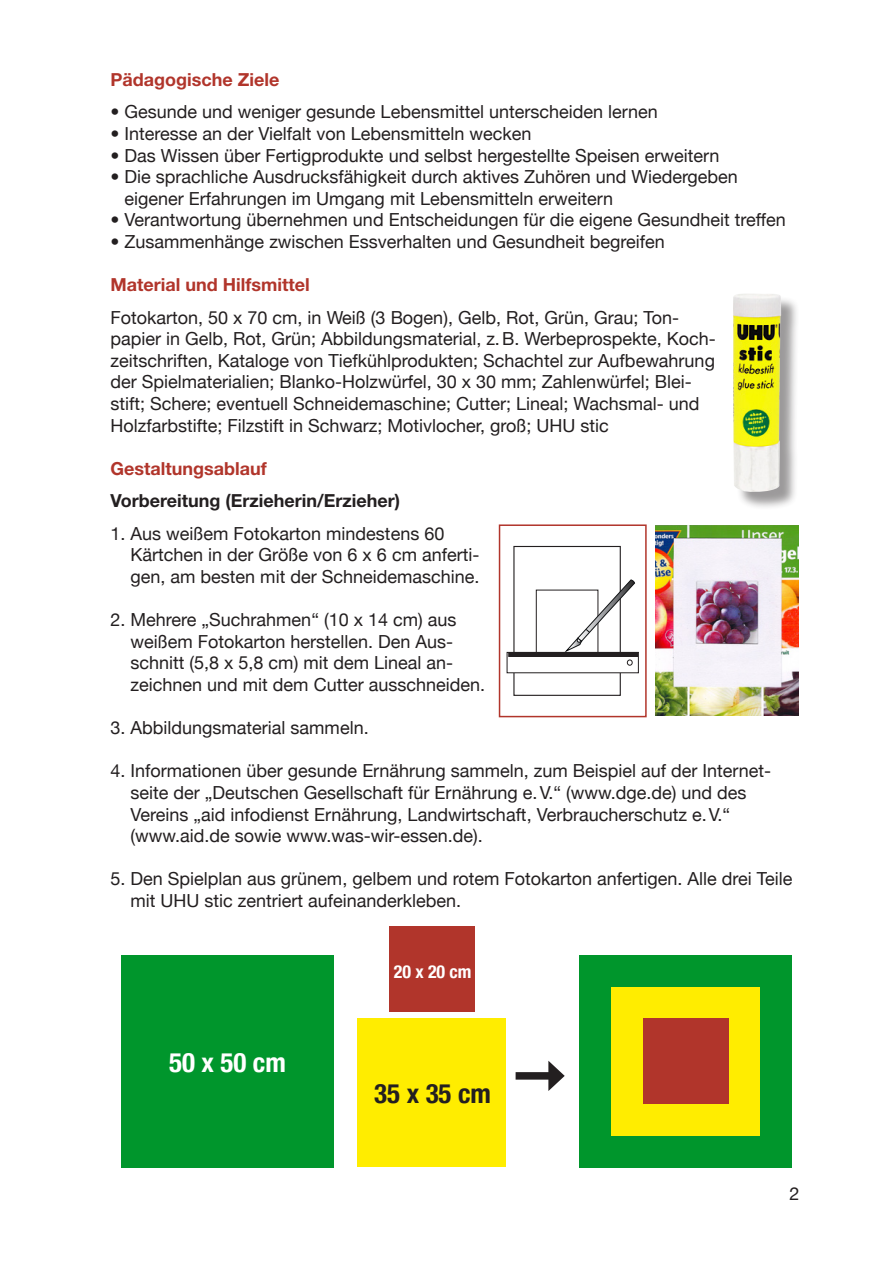
<style>
.page{position:relative;width:893px;height:1263px;background:#fff}
.page>*{position:absolute;margin:0;border:0;box-sizing:border-box;transform-origin:0 0}
.t1{font:700 condensed 27px "Helvetica Neue";color:#fff}
.t2{font:700 condensed 27px "Helvetica Neue";color:#231f20}
.t3{font:18px/21.6px "Helvetica Neue";color:#231f20}
.t4{font:700 18px "Helvetica Neue";color:#b1352b}
.t5{font:700 18px "Helvetica Neue";color:#231f20}
.t6{font:700 condensed 18px "Helvetica Neue";color:#fff}
.s1{font-weight:700}
</style>
<div class="page">
<div style="left:513px;top:546px;width:108px;height:150px;border:1px solid #231f20"></div>
<div style="left:507px;top:652px;width:131px;height:21px;background:#fff"></div>
<svg style="left:509px;top:580px;width:128px;height:86px"></svg>
<div style="left:499px;top:524px;width:148px;height:193px;border:2px solid #b1352b"></div>
<img style="left:655px;top:525px;width:144px;height:190px">
<div style="left:735px;top:296px;width:64px;height:213px;background:#231f20;opacity:.45"></div>
<img style="left:733px;top:294px;width:52px;height:199px">
<div style="left:121px;top:955px;width:213px;height:212px;background:#00962c"></div>
<div style="left:357px;top:1018px;width:149px;height:149px;background:#ffed00"></div>
<div style="left:389px;top:927px;width:85px;height:85px;background:#b1352b"></div>
<div style="left:579px;top:955px;width:213px;height:212px;background:#00962c"></div>
<div style="left:611px;top:986px;width:149px;height:149px;background:#ffed00"></div>
<div style="left:643px;top:1018px;width:85px;height:85px;background:#b1352b"></div>
<div style="left:516px;top:1072px;width:39px;height:7px;background:#231f20"></div>
<svg style="left:548px;top:1061px;width:17px;height:30px"></svg>
<p class="t4" style="left:111px;top:68px;width:170px">Pädagogische Ziele</p>
<p class="t3" style="left:111px;top:101px;width:549px"><span class="s1">•</span> Gesunde und weniger gesunde Lebensmittel unterscheiden lernen</p>
<p class="t3" style="left:111px;top:123px;width:422px"><span class="s1">•</span> Interesse an der Vielfalt von Lebensmitteln wecken</p>
<p class="t3" style="left:111px;top:144px;width:610px"><span class="s1">•</span> Das Wissen über Fertigprodukte und selbst hergestellte Speisen erweitern</p>
<p class="t3" style="left:125px;top:166px;width:615px;text-indent:-14px"><span class="s1">•</span> Die sprachliche Ausdrucksfähigkeit durch aktives Zuhören und Wiedergeben eigener Erfahrungen im Umgang mit Lebensmitteln erweitern</p>
<p class="t3" style="left:111px;top:209px;width:677px"><span class="s1">•</span> Verantwortung übernehmen und Entscheidungen für die eigene Gesundheit treffen</p>
<p class="t3" style="left:111px;top:231px;width:556px"><span class="s1">•</span> Zusammenhänge zwischen Essverhalten und Gesundheit begreifen</p>
<p class="t4" style="left:111px;top:274px;width:201px">Material und Hilfsmittel</p>
<p class="t3" style="left:111px;top:306px;width:607px">Fotokarton, 50 x 70 cm, in Weiß (3 Bogen), Gelb, Rot, Grün, Grau; Ton&shy;papier in Gelb, Rot, Grün; Abbildungsmaterial, z.B. Werbeprospekte, Koch&shy;zeitschriften, Kataloge von Tiefkühlprodukten; Schachtel zur Aufbewahrung der Spielmaterialien; Blanko-Holzwürfel, 30 x 30 mm; Zahlenwürfel; Blei&shy;stift; Schere; eventuell Schneidemaschine; Cutter; Lineal; Wachsmal- und Holzfarbstifte; Filzstift in Schwarz; Motivlocher, groß; UHU stic</p>
<p class="t4" style="left:111px;top:457px;width:158px">Gestaltungsablauf</p>
<p class="t5" style="left:111px;top:490px;width:291px">Vorbereitung (Erzieherin/Erzieher)</p>
<p class="t3" style="left:131px;top:522px;width:350px;text-indent:-20px">1. Aus weißem Fotokarton mindestens 60<br>Kärtchen in der Größe von 6 x 6 cm anferti&shy;gen, am besten mit der Schneidemaschine.</p>
<p class="t3" style="left:131px;top:609px;width:356px;text-indent:-20px">2. Mehrere „Suchrahmen“ (10 x 14 cm) aus weißem Fotokarton herstellen. Den Aus&shy;schnitt (5,8 x 5,8 cm) mit dem Lineal an&shy;zeichnen und mit dem Cutter ausschneiden.</p>
<p class="t3" style="left:111px;top:717px;width:260px">3. Abbildungsmaterial sammeln.</p>
<p class="t3" style="left:131px;top:760px;width:642px;text-indent:-20px">4. Informationen über gesunde Ernährung sammeln, zum Beispiel auf der Internet&shy;seite der „Deutschen Gesellschaft für Ernährung e.V.“ (www.dge.de) und des Vereins „aid infodienst Ernährung, Landwirtschaft, Verbraucherschutz e.V.“ (www.aid.de sowie www.was-wir-essen.de).</p>
<p class="t3" style="left:131px;top:868px;width:663px;text-indent:-20px">5. Den Spielplan aus grünem, gelbem und rotem Fotokarton anfertigen. Alle drei Teile mit UHU stic zentriert aufeinanderkleben.</p>
<p class="t1" style="left:169px;top:1046px;width:118px">50 x 50 cm</p>
<p class="t6" style="left:394px;top:961px;width:79px">20 x 20 cm</p>
<p class="t2" style="left:374px;top:1077px;width:118px">35 x 35 cm</p>
<p class="t3" style="left:789px;top:1183px;width:12px">2</p>
</div>
